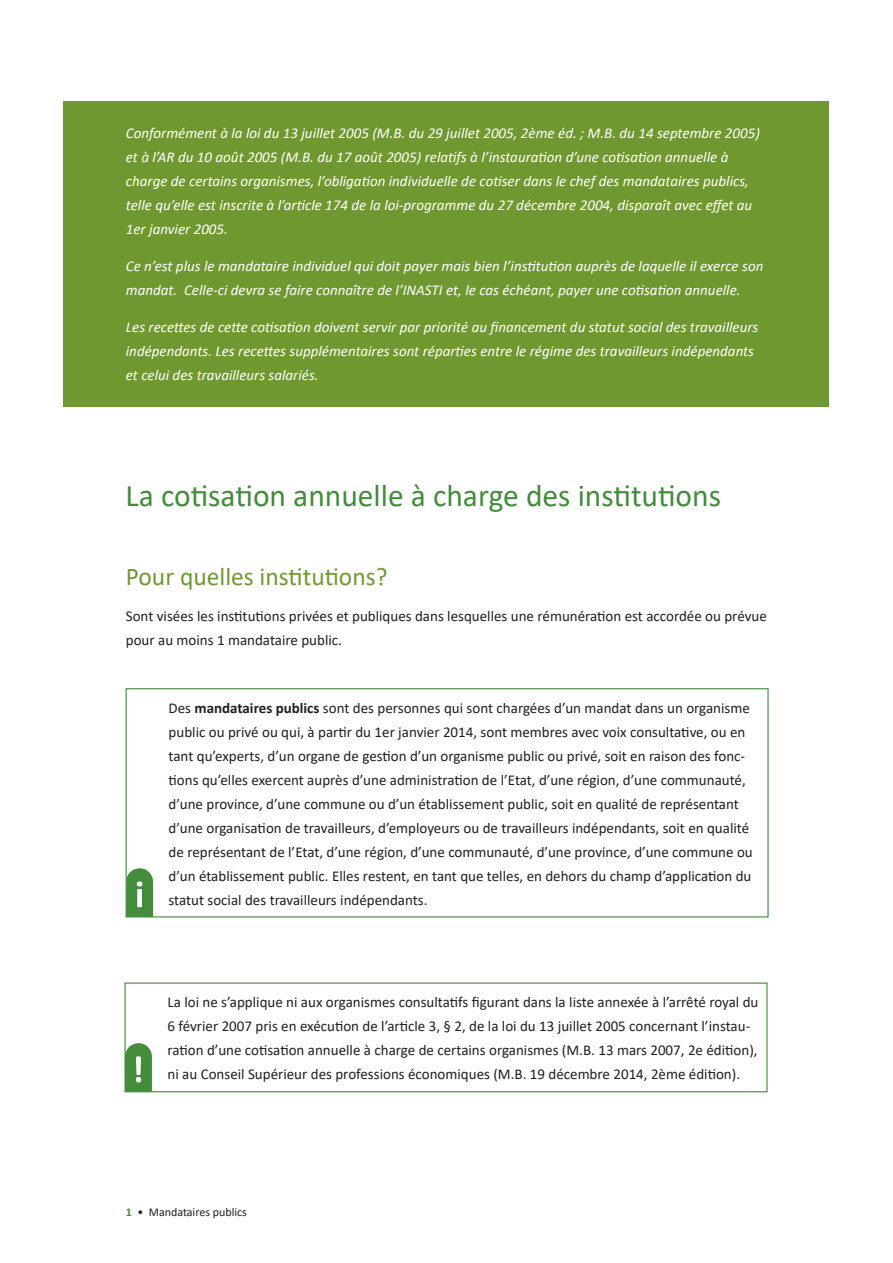
<style>
.page{position:relative;width:893px;height:1263px;background:#fff}
.page>*{position:absolute;margin:0;border:0;box-sizing:border-box;transform-origin:0 0}
.Titel_niveau_1{font:31.5px "Calibri";color:#428c3a}
.Titel_niveau_2{font:25.5px "Calibri";color:#6f9930}
.Body{font:15px/24px "Calibri";color:#231f20}
.Intro{font:italic 15px/24px "Calibri";color:#fff}
.t1{font:12px "Calibri";color:#231f20}
.s1{font-weight:700}
.s2{font-weight:700;color:#428c3a}
</style>
<div class="page">
<div style="left:64px;top:101px;width:765px;height:305px;background:#6f9930"></div>
<div style="left:126px;top:688px;width:643px;height:229px;border:1px solid #428c3a"></div>
<svg style="left:126px;top:868px;width:27px;height:49px"></svg>
<div style="left:124px;top:982px;width:643px;height:110px;border:1px solid #428c3a"></div>
<svg style="left:125px;top:1043px;width:27px;height:49px"></svg>
<p class="Intro" style="left:126px;top:121px;width:635px">Conformément à la loi du 13 juillet 2005 (M.B. du 29 juillet 2005, 2ème éd. ; M.B. du 14 septembre 2005) et à l’AR du 10 août 2005 (M.B. du 17 août 2005) relatifs à l’instauration d’une cotisation annuelle à charge de certains organismes, l’obligation individuelle de cotiser dans le chef des mandataires publics, telle qu’elle est inscrite à l’article 174 de la loi-programme du 27 décembre 2004, disparaît avec effet au 1er janvier 2005.</p>
<p class="Intro" style="left:126px;top:254px;width:639px">Ce n’est plus le mandataire individuel qui doit payer mais bien l’institution auprès de laquelle il exerce son mandat. Celle-ci devra se faire connaître de l’INASTI et, le cas échéant, payer une cotisation annuelle.</p>
<p class="Intro" style="left:126px;top:314px;width:634px">Les recettes de cette cotisation doivent servir par priorité au financement du statut social des travailleurs indépendants. Les recettes supplémentaires sont réparties entre le régime des travailleurs indépendants et celui des travailleurs salariés.</p>
<p class="Titel_niveau_1" style="left:126px;top:474px;width:597px">La cotisation annuelle à charge des institutions</p>
<p class="Titel_niveau_2" style="left:126px;top:558px;width:263px">Pour quelles institutions?</p>
<p class="Body" style="left:126px;top:604px;width:642px">Sont visées les institutions privées et publiques dans lesquelles une rémunération est accordée ou prévue pour au moins 1 mandataire public.</p>
<p class="Body" style="left:169px;top:695px;width:586px">Des <span class="s1">mandataires publics</span> sont des personnes qui sont chargées d’un mandat dans un organisme public ou privé ou qui, à partir du 1er janvier 2014, sont membres avec voix consultative, ou en tant qu’experts, d’un organe de gestion d’un organisme public ou privé, soit en raison des fonc&shy;tions qu’elles exercent auprès d’une administration de l’Etat, d’une région, d’une communauté, d’une province, d’une commune ou d’un établissement public, soit en qualité de représentant d’une organisation de travailleurs, d’employeurs ou de travailleurs indépendants, soit en qualité de représentant de l’Etat, d’une région, d’une communauté, d’une province, d’une commune ou d’un établissement public. Elles restent, en tant que telles, en dehors du champ d’application du statut social des travailleurs indépendants.</p>
<p class="Body" style="left:168px;top:989px;width:592px">La loi ne s’applique ni aux organismes consultatifs figurant dans la liste annexée à l’arrêté royal du 6 février 2007 pris en exécution de l’article 3, § 2, de la loi du 13 juillet 2005 concernant l’instau&shy;ration d’une cotisation annuelle à charge de certains organismes (M.B. 13 mars 2007, 2e édition), ni au Conseil Supérieur des professions économiques (M.B. 19 décembre 2014, 2ème édition).</p>
<p class="t1" style="left:126px;top:1204px;width:123px"><span class="s2">1</span> • Mandataires publics</p>
</div>
